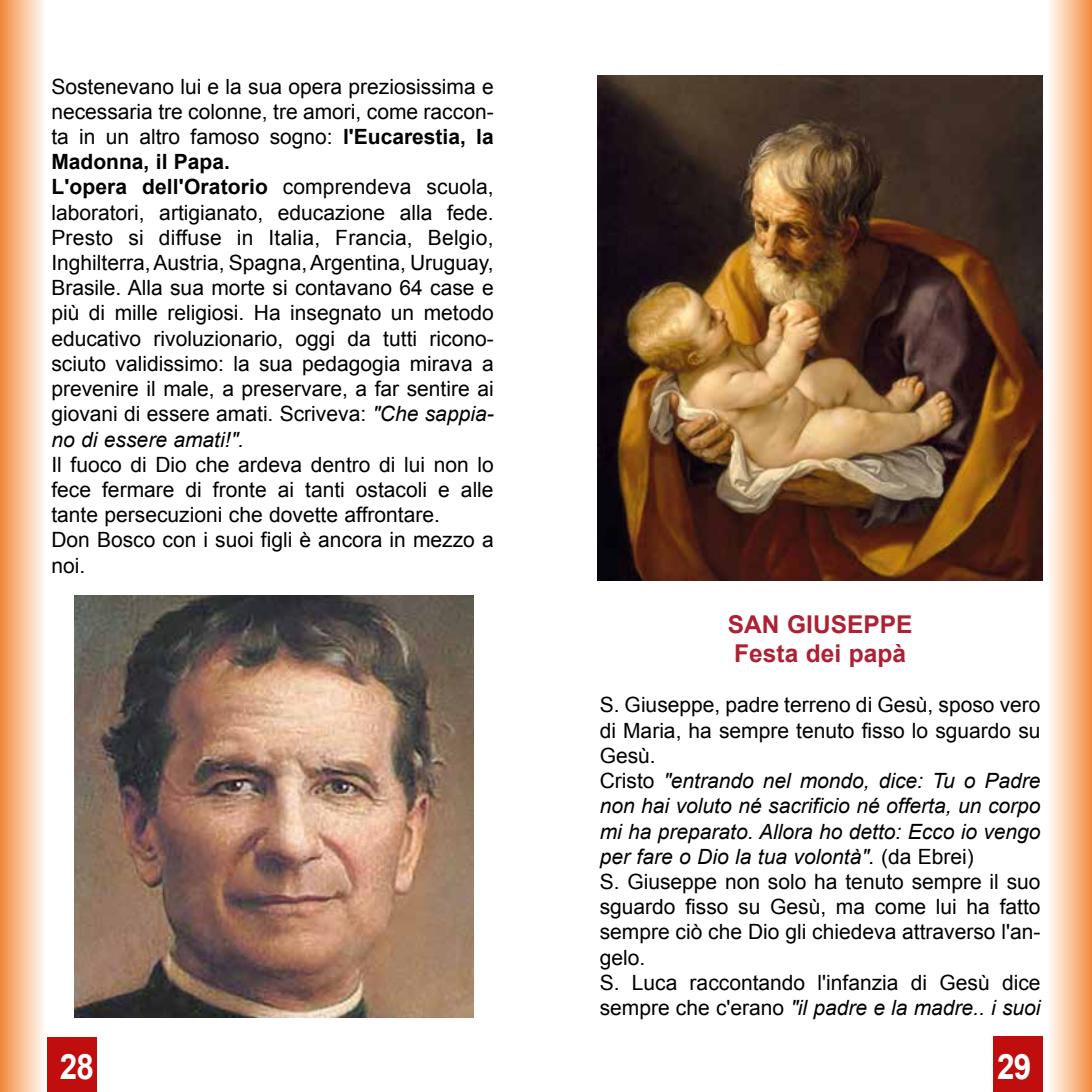
<style>
.page{position:relative;width:1092px;height:1092px;background:#fff}
.page>*{position:absolute;margin:0;border:0;box-sizing:border-box;transform-origin:0 0}
.t1{font:700 35px "Arial";color:#fff;scale:.9 1}
.t2{font:700 24.5px/29.4px "Arial";color:#ae2135}
.t3{font:21px/25.2px "Arial";color:#000}
.s1{font-weight:700}
.s2{font-style:italic}
</style>
<div class="page">
<img style="left:74px;top:595px;width:399px;height:422px">
<img style="left:598px;top:76px;width:444px;height:504px">
<div style="left:48px;top:1037px;width:49px;height:54px;background:#c00d0e"></div>
<div style="left:992px;top:1035px;width:50px;height:56px;background:#c00d0e"></div>
<div style="left:1047px;top:0;width:44px;height:1091px;background:linear-gradient(to right,#fffffd,#f39249)"></div>
<div style="left:0;top:0;width:45px;height:1091px;background:linear-gradient(to right,#f2893b,#fffdf8)"></div>
<p class="t3" style="left:51px;top:74px;width:444px">Sostenevano lui e la sua opera preziosissima e necessaria tre colonne, tre amori, come raccon&shy;ta in un altro famoso sogno: <span class="s1">l'Eucarestia, la Madonna, il Papa.<br>L'opera dell'Oratorio</span> comprendeva scuola, laboratori, artigianato, educazione alla fede.<br>Presto si diffuse in Italia, Francia, Belgio, Inghilterra, Austria, Spagna, Argentina, Uruguay, Brasile. Alla sua morte si contavano 64 case e più di mille religiosi. Ha insegnato un metodo educativo rivoluzionario, oggi da tutti ricono&shy;sciuto validissimo: la sua pedagogia mirava a prevenire il male, a preservare, a far sentire ai giovani di essere amati. Scriveva: <span class="s2">"Che sappia&shy;no di essere amati!".</span></p>
<p class="t3" style="left:51px;top:452px;width:444px">Il fuoco di Dio che ardeva dentro di lui non lo fece fermare di fronte ai tanti ostacoli e alle tante persecuzioni che dovette affrontare.<br>Don Bosco con i suoi figli è ancora in mezzo a noi.</p>
<p class="t2" style="left:727px;top:610px;width:186px">SAN GIUSEPPE<br>Festa dei papà</p>
<p class="t3" style="left:599px;top:692px;width:442px">S. Giuseppe, padre terreno di Gesù, sposo vero di Maria, ha sempre tenuto fisso lo sguardo su Gesù.<br>Cristo <span class="s2">"entrando nel mondo, dice: Tu o Padre non hai voluto né sacrificio né offerta, un corpo mi ha preparato. Allora ho detto: Ecco io vengo per fare o Dio la tua volontà".</span> (da Ebrei)<br>S. Giuseppe non solo ha tenuto sempre il suo sguardo fisso su Gesù, ma come lui ha fatto sempre ciò che Dio gli chiedeva attraverso l'an&shy;gelo.<br>S. Luca raccontando l'infanzia di Gesù dice sempre che c'erano <span class="s2">"il padre e la madre.. i suoi</span></p>
<h1 class="t1" style="left:60px;top:1043px;width:40px">28</h1>
<h1 class="t1" style="left:996px;top:1043px;width:40px">29</h1>
</div>
